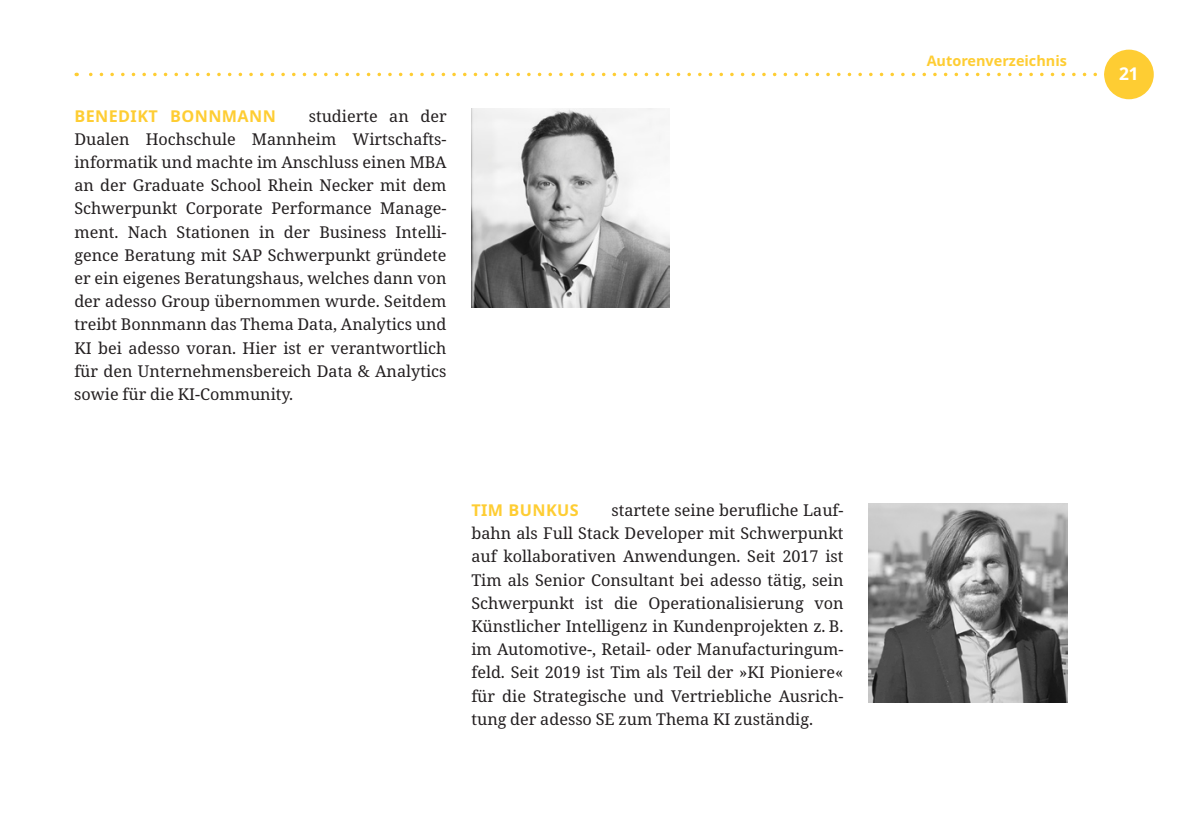
<style>
.page{position:relative;width:1191px;height:819px;background:#fff}
.page>*{position:absolute;margin:0;border:0;box-sizing:border-box;transform-origin:0 0}
.t1{font:700 17.5px "Noto Sans";color:#fff}
.t2{font:16.1px/23.1px "Noto Serif";color:#231f20;text-align:justify}
.t3{font:700 16.1px "Noto Sans";letter-spacing:.025em;color:#fecd33}
.t4{font:700 14.35px "Noto Sans";color:#fecd33}
</style>
<div class="page">
<svg style="left:76px;top:73px;width:1021px;height:3px"></svg>
<div style="left:1104px;top:50px;width:49px;height:49px;background:#fecd33;border-radius:50%"></div>
<img style="left:868px;top:503px;width:199px;height:199px">
<img style="left:471px;top:109px;width:199px;height:198px">
<p class="t2" style="left:74px;top:105px;width:374px;text-indent:234px">studierte an der Dualen Hochschule Mannheim Wirtschafts&shy;informatik und machte im Anschluss einen MBA an der Graduate School Rhein Necker mit dem Schwerpunkt Corporate Performance Manage&shy;ment. Nach Stationen in der Business Intelli&shy;gence Beratung mit SAP Schwerpunkt gründete er ein eigenes Beratungshaus, welches dann von der adesso Group übernommen wurde. Seitdem treibt Bonnmann das Thema Data, Analytics und KI bei adesso voran. Hier ist er verantwortlich für den Unternehmensbereich Data &amp; Analytics sowie für die KI-Community.</p>
<p class="t3" style="left:74px;top:104px;width:203px">BENEDIKT BONNMANN</p>
<p class="t2" style="left:471px;top:499px;width:374px;text-indent:140px">startete seine berufliche Lauf&shy;bahn als Full Stack Developer mit Schwerpunkt auf kollaborativen Anwendungen. Seit 2017 ist Tim als Senior Consultant bei adesso tätig, sein Schwerpunkt ist die Operationalisierung von Künstlicher Intelligenz in Kundenprojekten z. B. im Automotive-, Retail- oder Manufacturingum&shy;feld. Seit 2019 ist Tim als Teil der »KI Pioniere« für die Strategische und Vertriebliche Ausrich&shy;tung der adesso SE zum Thema KI zuständig.</p>
<p class="t3" style="left:471px;top:499px;width:109px">TIM BUNKUS</p>
<p class="t4" style="left:926px;top:51px;width:142px">Autorenverzeichnis</p>
<p class="t1" style="left:1119px;top:62px;width:21px">21</p>
</div>
